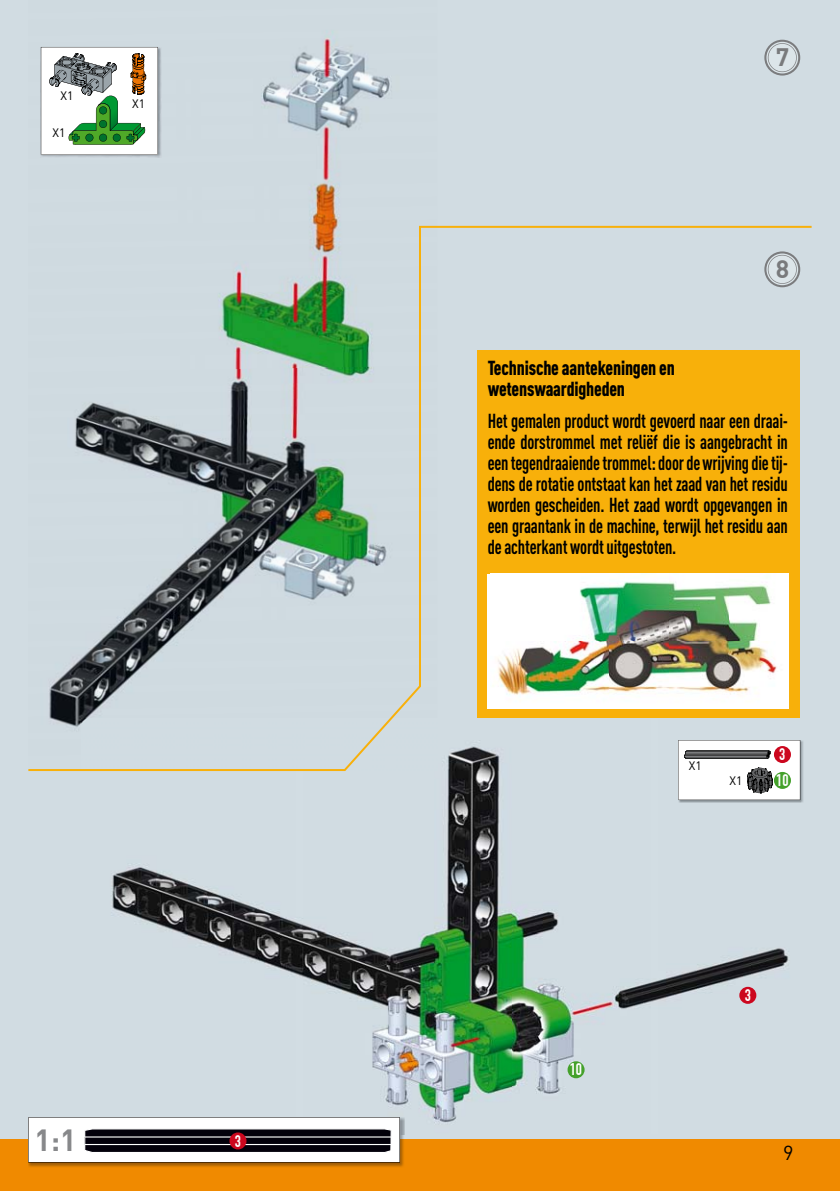
<style>
.page{position:relative;width:840px;height:1191px;background:#fff}
.page>*{position:absolute;margin:0;border:0;box-sizing:border-box;transform-origin:0 0}
.t1{font:30px "DIN Bold";color:#87888a}
.t2{font:24.8px "DIN Bold";color:#797a7c}
.t3{font:700 condensed 20px/21px "DIN Pro";letter-spacing:-.01em;color:#000;text-align:justify;scale:.88 1}
.t4{font:900 condensed 20px/21px "DIN Pro";letter-spacing:-.01em;color:#000;scale:.92 1}
.t5{font:20px "DIN";color:#000}
.t6{font:700 16.4px "DIN Condensed";color:#fff}
.t7{font:12px "DIN";color:#000}
</style>
<div class="page">
<div style="left:0;top:0;width:839px;height:1191px;background:#d1dce2"></div>
<div style="left:0;top:1140px;width:839px;height:51px;background:#f08a00"></div>
<img style="left:40px;top:31px;width:397px;height:195px">
<img style="left:112px;top:771px;width:687px;height:363px">
<img style="left:678px;top:771px;width:124px;height:31px">
<svg style="left:678px;top:771px;width:121px;height:29px;background:#d2d8d1"></svg>
<div style="left:739px;top:986px;width:17px;height:17px;background:#cc071e;border-radius:50%"></div>
<svg style="left:764px;top:40px;width:35px;height:36px"></svg>
<div style="left:567px;top:1061px;width:17px;height:17px;background:#44a12b;border-radius:50%"></div>
<img style="left:41px;top:47px;width:120px;height:111px">
<svg style="left:41px;top:47px;width:117px;height:107px;background:#bfcdbd"></svg>
<img style="left:28px;top:1134px;width:376px;height:33px">
<svg style="left:28px;top:1117px;width:372px;height:45px;background:#a09fa3"></svg>
<div style="left:229px;top:1132px;width:17px;height:17px;background:#cc071e;border-radius:50%"></div>
<svg style="left:28px;top:226px;width:783px;height:545px"></svg>
<img style="left:490px;top:574px;width:298px;height:135px">
<p class="t7" style="left:60px;top:88px;width:14px">X1</p>
<p class="t7" style="left:52px;top:125px;width:14px">X1</p>
<p class="t7" style="left:132px;top:96px;width:14px">X1</p>
<h1 class="t1" style="left:35px;top:1120px;width:43px">1:1</h1>
<p class="t6" style="left:235px;top:1135px;width:8px">3</p>
<p class="t2" style="left:775px;top:41px;width:15px">7</p>
<p class="t2" style="left:775px;top:253px;width:15px">8</p>
<p class="t4" style="left:487px;top:359px;width:205px">Technische aantekeningen en wetenswaardigheden</p>
<p class="t3" style="left:487px;top:412px;width:342px">Het gemalen product wordt gevoerd naar een draai&shy;ende dorstrommel met reliëf die is aangebracht in een tegendraaiende trommel: door de wrijving die tij&shy;dens de rotatie ontstaat kan het zaad van het residu worden gescheiden. Het zaad wordt opgevangen in een graantank in de machine, terwijl het residu aan de achterkant wordt uitgestoten.</p>
<p class="t6" style="left:569px;top:1063px;width:14px">10</p>
<p class="t7" style="left:688px;top:758px;width:14px">X1</p>
<p class="t6" style="left:778px;top:748px;width:8px">3</p>
<p class="t7" style="left:729px;top:773px;width:14px">X1</p>
<p class="t6" style="left:775px;top:774px;width:14px">10</p>
<p class="t6" style="left:744px;top:989px;width:8px">3</p>
<p class="t5" style="left:782px;top:1140px;width:12px">9</p>
</div>
